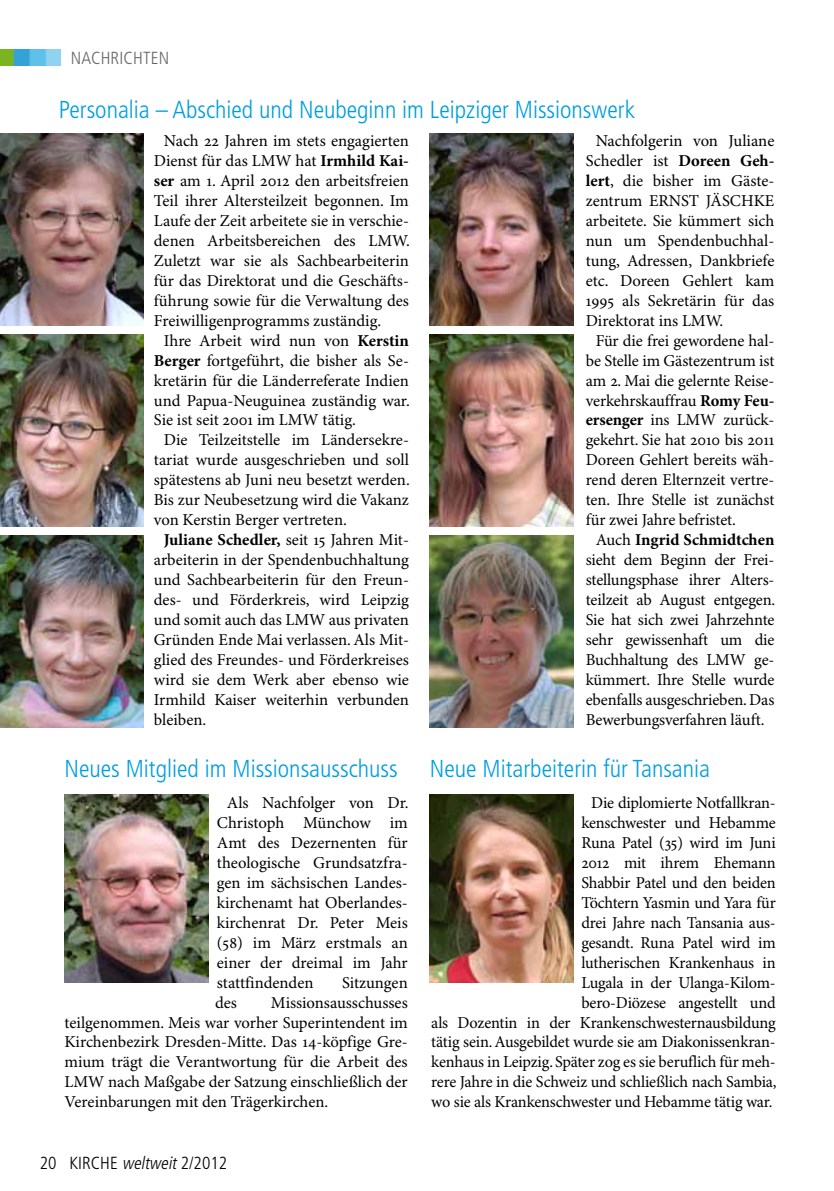
<style>
.page{position:relative;width:834px;height:1191px;background:#fff}
.page>*{position:absolute;margin:0;border:0;box-sizing:border-box;transform-origin:0 0}
.t1{font:300 condensed 24.5px "Frutiger";color:#009ee0}
.t2{font:300 condensed 17.5px "Frutiger";color:#000}
.t3{font:300 condensed 17.5px "Frutiger";letter-spacing:.01em;color:#646567}
.t4{font:16.62px/19.9px "Minion Pro";letter-spacing:-.005em;color:#000;text-align:justify}
.t5{font:700 16.62px "Minion Pro";color:#000}
.s1{font-weight:700}
.s2{font-weight:400}
.s3{font-style:italic}
</style>
<div class="page">
<img style="left:0;top:50px;width:61px;height:15px">
<img style="left:430px;top:794px;width:144px;height:188px">
<img style="left:0;top:134px;width:144px;height:191px">
<img style="left:0;top:335px;width:144px;height:191px">
<img style="left:430px;top:536px;width:144px;height:191px">
<img style="left:64px;top:794px;width:144px;height:188px">
<img style="left:430px;top:134px;width:144px;height:191px">
<img style="left:430px;top:335px;width:144px;height:191px">
<img style="left:0;top:536px;width:144px;height:191px">
<p class="t3" style="left:71px;top:48px;width:100px">Nach richten</p>
<h1 class="t1" style="left:59px;top:95px;width:577px">Personalia – Abschied und Neubeginn im Leipziger Missionswerk</h1>
<p class="t4" style="left:164px;top:131px;width:247px">Nach 22 Jahren im stets engagierten</p>
<p class="t4" style="left:154px;top:151px;width:256px">Dienst für das LMW hat <span class="s1">Irmhild Kai-</span></p>
<p class="t4" style="left:154px;top:171px;width:256px"><span class="s1">ser</span> am 1. April 2012 den arbeitsfreien</p>
<p class="t4" style="left:154px;top:191px;width:256px">Teil ihrer Altersteilzeit begonnen. Im</p>
<p class="t4" style="left:154px;top:211px;width:256px">Laufe der Zeit arbeitete sie in verschie-</p>
<p class="t4" style="left:154px;top:231px;width:257px">denen Arbeitsbereichen des LMW.</p>
<p class="t4" style="left:154px;top:251px;width:256px">Zuletzt war sie als Sachbearbeiterin</p>
<p class="t4" style="left:154px;top:271px;width:256px">für das Direktorat und die Geschäfts-</p>
<p class="t4" style="left:154px;top:291px;width:256px">führung sowie für die Verwaltung des</p>
<p class="t4" style="left:154px;top:311px;width:229px">Freiwilligenprogramms zuständig.</p>
<p class="t4" style="left:164px;top:331px;width:246px">Ihre Arbeit wird nun von <span class="s1">Kerstin</span></p>
<p class="t4" style="left:154px;top:351px;width:256px"><span class="s1">Berger</span> fortgeführt, die bisher als Se-</p>
<p class="t4" style="left:154px;top:371px;width:256px">kretärin für die Länderreferate Indien</p>
<p class="t4" style="left:154px;top:391px;width:257px">und Papua-Neuguinea zuständig war.</p>
<p class="t4" style="left:154px;top:411px;width:203px">Sie ist seit 2001 im LMW tätig.</p>
<p class="t4" style="left:164px;top:431px;width:246px">Die Teilzeitstelle im Ländersekre-</p>
<p class="t4" style="left:154px;top:451px;width:256px">tariat wurde ausgeschrieben und soll</p>
<p class="t4" style="left:154px;top:471px;width:257px">spätestens ab Juni neu besetzt werden.</p>
<p class="t4" style="left:154px;top:491px;width:256px">Bis zur Neubesetzung wird die Vakanz</p>
<p class="t4" style="left:154px;top:510px;width:194px">von Kerstin Berger vertreten.</p>
<p class="t5" style="left:164px;top:530px;width:246px">Juliane Schedler, <span class="s2">seit 15 Jahren Mit-</span></p>
<p class="t4" style="left:154px;top:550px;width:256px">arbeiterin in der Spendenbuchhaltung</p>
<p class="t4" style="left:154px;top:570px;width:256px">und Sachbearbeiterin für den Freun-</p>
<p class="t4" style="left:154px;top:590px;width:256px">des- und Förderkreis, wird Leipzig</p>
<p class="t4" style="left:154px;top:610px;width:256px">und somit auch das LMW aus privaten</p>
<p class="t4" style="left:154px;top:630px;width:256px">Gründen Ende Mai verlassen. Als Mit-</p>
<p class="t4" style="left:154px;top:650px;width:256px">glied des Freundes- und Förderkreises</p>
<p class="t4" style="left:154px;top:670px;width:256px">wird sie dem Werk aber ebenso wie</p>
<p class="t4" style="left:154px;top:690px;width:256px">Irmhild Kaiser weiterhin verbunden</p>
<p class="t4" style="left:154px;top:710px;width:54px">bleiben.</p>
<h1 class="t1" style="left:64px;top:754px;width:335px">Neues Mitglied im Missionsausschuss</h1>
<p class="t4" style="left:217px;top:793px;width:193px;text-indent:10px">Als Nachfolger von Dr.<br>Christoph Münchow im Amt des Dezernenten für theologische Grundsatzfra&shy;gen im sächsischen Landes&shy;kirchenamt hat Oberlandes&shy;kirchenrat Dr. Peter Meis (58) im März erstmals an einer der dreimal im Jahr stattfindenden</p>
<p class="t4" style="left:342px;top:973px;width:67px">Sitzungen</p>
<p class="t4" style="left:64px;top:993px;width:345px;text-indent:206px">Missionsausschusses teilgenommen. Meis war vorher Superintendent im Kirchenbezirk Dresden-Mitte. Das 14-köpfige Gre&shy;mium trägt die Verantwortung für die Arbeit des LMW nach Maßgabe der Satzung einschließlich der Vereinbarungen mit den Trägerkirchen.</p>
<p class="t4" style="left:215px;top:993px;width:23px">des</p>
<p class="t2" style="left:40px;top:1153px;width:189px">20 KIRCHE <span class="s3">weltweit</span>2/2012</p>
<p class="t4" style="left:595px;top:131px;width:180px">Nachfolgerin von Juliane</p>
<p class="t4" style="left:585px;top:151px;width:190px">Schedler ist <span class="s1">Doreen Geh-</span></p>
<p class="t4" style="left:585px;top:171px;width:190px"><span class="s1">lert</span>, die bisher im Gäste-</p>
<p class="t4" style="left:585px;top:191px;width:190px">zentrum ERNST JÄSCHKE</p>
<p class="t4" style="left:585px;top:211px;width:190px">arbeitete. Sie kümmert sich</p>
<p class="t4" style="left:585px;top:231px;width:190px">nun um Spendenbuchhal-</p>
<p class="t4" style="left:585px;top:251px;width:190px">tung, Adressen, Dankbriefe</p>
<p class="t4" style="left:585px;top:271px;width:190px">etc. Doreen Gehlert kam</p>
<p class="t4" style="left:585px;top:291px;width:190px">1995 als Sekretärin für das</p>
<p class="t4" style="left:585px;top:311px;width:139px">Direktorat ins LMW.</p>
<p class="t4" style="left:595px;top:331px;width:180px">Für die frei gewordene hal-</p>
<p class="t4" style="left:585px;top:351px;width:190px">be Stelle im Gästezentrum ist</p>
<p class="t4" style="left:585px;top:371px;width:190px">am 2. Mai die gelernte Reise-</p>
<p class="t4" style="left:585px;top:391px;width:190px">verkehrskauffrau <span class="s1">Romy Feu-</span></p>
<p class="t4" style="left:585px;top:411px;width:190px"><span class="s1">ersenger</span> ins LMW zurück-</p>
<p class="t4" style="left:585px;top:431px;width:190px">gekehrt. Sie hat 2010 bis 2011</p>
<p class="t4" style="left:585px;top:451px;width:190px">Doreen Gehlert bereits wäh-</p>
<p class="t4" style="left:585px;top:471px;width:190px">rend deren Elternzeit vertre-</p>
<p class="t4" style="left:585px;top:491px;width:190px">ten. Ihre Stelle ist zunächst</p>
<p class="t4" style="left:585px;top:510px;width:152px">für zwei Jahre befristet.</p>
<p class="t5" style="left:595px;top:530px;width:180px"><span class="s2">Auch</span> Ingrid Schmidtchen</p>
<p class="t4" style="left:585px;top:550px;width:190px">sieht dem Beginn der Frei-</p>
<p class="t4" style="left:585px;top:570px;width:190px">stellungsphase ihrer Alters-</p>
<p class="t4" style="left:585px;top:590px;width:191px">teilzeit ab August entgegen.</p>
<p class="t4" style="left:585px;top:610px;width:190px">Sie hat sich zwei Jahrzehnte</p>
<p class="t4" style="left:585px;top:630px;width:190px">sehr gewissenhaft um die</p>
<p class="t4" style="left:585px;top:650px;width:190px">Buchhaltung des LMW ge-</p>
<p class="t4" style="left:585px;top:670px;width:190px">kümmert. Ihre Stelle wurde</p>
<p class="t4" style="left:585px;top:690px;width:190px">ebenfalls ausgeschrieben. Das</p>
<p class="t4" style="left:585px;top:710px;width:180px">Bewerbungsverfahren läuft.</p>
<h1 class="t1" style="left:430px;top:754px;width:281px">Neue Mitarbeiterin für Tansania</h1>
<p class="t4" style="left:431px;top:793px;width:347px;text-align:right">Die diplomierte Notfallkran-<br>kenschwester und Hebamme<br>Runa Patel (35) wird im Juni<br>2012 mit ihrem Ehemann<br>Shabbir Patel und den beiden<br>Töchtern Yasmin und Yara für<br>drei Jahre nach Tansania aus-<br>gesandt. Runa Patel wird im<br>lutherischen Krankenhaus in<br>Lugala in der Ulanga-Kilom-<br>bero-Diözese angestellt und<br>als Dozentin in der Krankenschwesternausbildung tätig sein. Ausgebildet wurde sie am Diakonissenkran&shy;kenhaus in Leipzig. Später zog es sie beruflich für meh&shy;rere Jahre in die Schweiz und schließlich nach Sambia, wo sie als Krankenschwester und Hebamme tätig war.</p>
</div>
